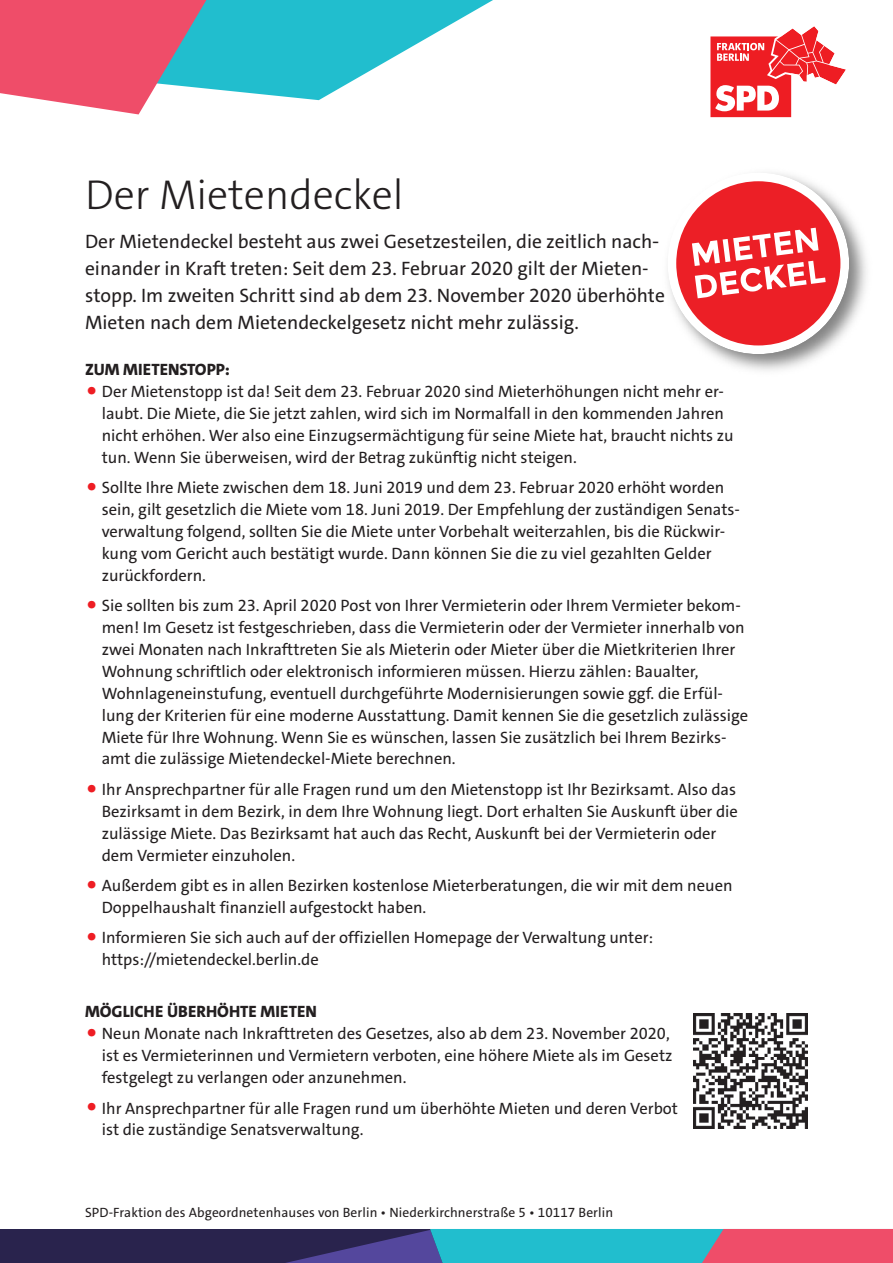
<style>
.page{position:relative;width:893px;height:1263px;background:#fff}
.page>*{position:absolute;margin:0;border:0;box-sizing:border-box;transform-origin:0 0}
.t1{font:300 42px "The Sans B3";color:#231f20}
.t2{font:19.5px/27px "SPD The Sans";color:#231f20}
.t3{font:16.5px/21.9px "SPD The Sans";color:#231f20}
.t4{font:800 16.5px "SPD The Sans";color:#231f20}
.t5{font:13.5px "SPD The Sans";letter-spacing:.01em;color:#231f20}
.s1{font-size:31.5px;color:#ee1d23}
</style>
<div class="page">
<svg style="left:710px;top:26px;width:136px;height:91px"></svg>
<img style="left:668px;top:173px;width:199px;height:198px">
<div style="left:668px;top:173px;width:181px;height:181px;background:#fff;border-radius:50%"></div>
<svg style="left:676px;top:181px;width:164px;height:164px"></svg>
<img style="left:693px;top:1013px;width:115px;height:115px">
<div style="left:0;top:1229px;width:893px;height:34px;background:#29234d"></div>
<svg style="left:286px;top:1229px;width:607px;height:34px;background:#657a9a"></svg>
<svg style="left:214px;top:0;width:279px;height:100px;fill:#21bece"></svg>
<svg style="left:0;top:0;width:214px;height:114px;background:#d97188"></svg>
<h1 class="t1" style="left:85px;top:173px;width:320px">Der Mietendeckel</h1>
<p class="t2" style="left:85px;top:228px;width:582px">Der Mietendeckel besteht aus zwei Gesetzesteilen, die zeitlich nach&shy;einander in Kraft treten: Seit dem 23. Februar 2020 gilt der Mieten&shy;stopp. Im zweiten Schritt sind ab dem 23. November 2020 überhöhte Mieten nach dem Mietendeckelgesetz nicht mehr zulässig.</p>
<p class="t4" style="left:85px;top:359px;width:146px">ZUM MIETENSTOPP:</p>
<p class="t3" style="left:102px;top:381px;width:633px;text-indent:-17px"><span class="s1">•</span> Der Mietenstopp ist da! Seit dem 23. Februar 2020 sind Mieterhöhungen nicht mehr er&shy;laubt. Die Miete, die Sie jetzt zahlen, wird sich im Normalfall in den kommenden Jahren nicht erhöhen. Wer also eine Einzugsermächtigung für seine Miete hat, braucht nichts zu tun. Wenn Sie überweisen, wird der Betrag zukünftig nicht steigen.</p>
<p class="t3" style="left:102px;top:477px;width:640px;text-indent:-17px"><span class="s1">•</span> Sollte Ihre Miete zwischen dem 18. Juni 2019 und dem 23. Februar 2020 erhöht worden sein, gilt gesetzlich die Miete vom 18. Juni 2019. Der Empfehlung der zuständigen Senats&shy;verwaltung folgend, sollten Sie die Miete unter Vorbehalt weiterzahlen, bis die Rückwir&shy;kung vom Gericht auch bestätigt wurde. Dann können Sie die zu viel gezahlten Gelder zurückfordern.</p>
<p class="t3" style="left:102px;top:595px;width:648px;text-indent:-17px"><span class="s1">•</span> Sie sollten bis zum 23. April 2020 Post von Ihrer Vermieterin oder Ihrem Vermieter bekom&shy;men! Im Gesetz ist festgeschrieben, dass die Vermieterin oder der Vermieter innerhalb von zwei Monaten nach Inkrafttreten Sie als Mieterin oder Mieter über die Mietkriterien Ihrer Wohnung schriftlich oder elektronisch informieren müssen. Hierzu zählen: Baualter, Wohnlageneinstufung, eventuell durchgeführte Modernisierungen sowie ggf. die Erfül&shy;lung der Kriterien für eine moderne Ausstattung. Damit kennen Sie die gesetzlich zulässige Miete für Ihre Wohnung. Wenn Sie es wünschen, lassen Sie zusätzlich bei Ihrem Bezirks&shy;amt die zulässige Mietendeckel-Miete berechnen.</p>
<p class="t3" style="left:102px;top:778px;width:638px;text-indent:-17px"><span class="s1">•</span> Ihr Ansprechpartner für alle Fragen rund um den Mietenstopp ist Ihr Bezirksamt. Also das Bezirksamt in dem Bezirk, in dem Ihre Wohnung liegt. Dort erhalten Sie Auskunft über die zulässige Miete. Das Bezirksamt hat auch das Recht, Auskunft bei der Vermieterin oder dem Vermieter einzuholen.</p>
<p class="t3" style="left:102px;top:874px;width:632px;text-indent:-17px"><span class="s1">•</span> Außerdem gibt es in allen Bezirken kostenlose Mieterberatungen, die wir mit dem neuen<br>Doppelhaushalt finanziell aufgestockt haben.</p>
<p class="t3" style="left:102px;top:927px;width:553px;text-indent:-17px"><span class="s1">•</span> Informieren Sie sich auch auf der offiziellen Homepage der Verwaltung unter: https://mietendeckel.berlin.de</p>
<p class="t4" style="left:85px;top:1001px;width:233px">MÖGLICHE ÜBERHÖHTE MIETEN</p>
<p class="t3" style="left:102px;top:1023px;width:572px;text-indent:-17px"><span class="s1">•</span> Neun Monate nach Inkrafttreten des Gesetzes, also ab dem 23. November 2020, ist es Vermieterinnen und Vermietern verboten, eine höhere Miete als im Gesetz festgelegt zu verlangen oder anzunehmen.</p>
<p class="t3" style="left:102px;top:1097px;width:578px;text-indent:-17px"><span class="s1">•</span> Ihr Ansprechpartner für alle Fragen rund um überhöhte Mieten und deren Verbot ist die zuständige Senatsverwaltung.</p>
<p class="t5" style="left:85px;top:1204px;width:530px">SPD-Fraktion des Abgeordnetenhauses von Berlin • Niederkirchnerstraße 5 • 10117 Berlin</p>
</div>
